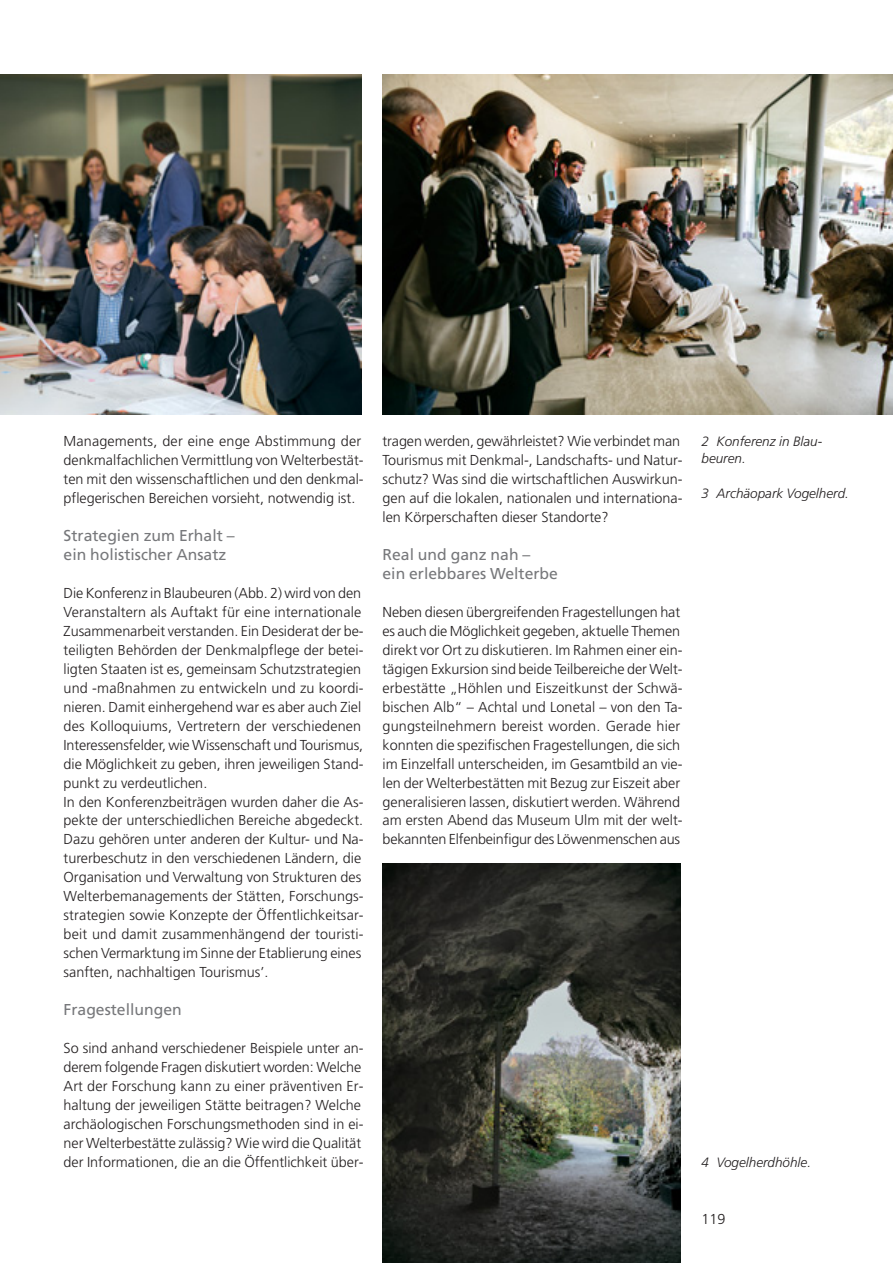
<style>
.page{position:relative;width:893px;height:1263px;background:#fff}
.page>*{position:absolute;margin:0;border:0;box-sizing:border-box;transform-origin:0 0}
.t1{font:15.75px/19px "Frutiger";color:#77787b}
.t2{font:300 14.4px/19px "Frutiger";color:#231f20}
.t3{font:italic 300 13.5px/17.2px "Frutiger";color:#231f20}
</style>
<div class="page">
<img style="left:382px;top:863px;width:298px;height:400px">
<img style="left:382px;top:74px;width:510px;height:340px">
<img style="left:0;top:75px;width:361px;height:339px">
<p class="t2" style="left:64px;top:432px;width:302px">Managements, der eine enge Abstimmung der denkmalfachlichen Vermittlung von Welterbestät - ten mit den wissenschaftlichen und den denkmal - pflegerischen Bereichen vorsieht, notwendig ist.</p>
<p class="t1" style="left:64px;top:527px;width:173px">Strategien zum Erhalt – ein holistischer Ansatz</p>
<p class="t2" style="left:64px;top:584px;width:302px">Die Konferenz in Blaubeuren (Abb. 2) wird von den Veranstaltern als Auftakt für eine internationale Zusammenarbeit verstanden. Ein Desiderat der be&shy;teiligten Behörden der Denkmalpflege der betei&shy;ligten Staaten ist es, gemeinsam Schutzstrategien und -maßnahmen zu entwickeln und zu koordi&shy;nieren. Damit einhergehend war es aber auch Ziel des Kolloquiums, Vertretern der verschiedenen Interessensfelder, wie Wissenschaft und Tourismus, die Möglichkeit zu geben, ihren jeweiligen Stand&shy;punkt zu verdeutlichen.<br>In den Konferenzbeiträgen wurden daher die As&shy;pekte der unterschiedlichen Bereiche abgedeckt.<br>Dazu gehören unter anderen der Kultur- und Na&shy;turerbeschutz in den verschiedenen Ländern, die Organisation und Verwaltung von Strukturen des Welterbemanagements der Stätten, Forschungs&shy;strategien sowie Konzepte der Öffentlichkeitsar&shy;beit und damit zusammenhängend der touristi&shy;schen Vermarktung im Sinne der Etablierung eines sanften, nachhaltigen Tourismus’.</p>
<p class="t1" style="left:64px;top:1002px;width:120px">Fragestellungen</p>
<p class="t2" style="left:64px;top:1040px;width:302px">So sind anhand verschiedener Beispiele unter an&shy;derem folgende Fragen diskutiert worden: Welche Art der Forschung kann zu einer präventiven Er&shy;haltung der jeweiligen Stätte beitragen? Welche archäologischen Forschungsmethoden sind in ei&shy;ner Welterbestätte zulässig? Wie wird die Qualität der Informationen, die an die Öffentlichkeit über-</p>
<p class="t2" style="left:382px;top:432px;width:302px">tragen werden, gewährleistet? Wie verbindet man Tourismus mit Denkmal-, Landschafts- und Natur&shy;schutz? Was sind die wirtschaftlichen Auswirkun&shy;gen auf die lokalen, nationalen und internationa&shy;len Körperschaften dieser Standorte?</p>
<p class="t1" style="left:382px;top:546px;width:177px">Real und ganz nah –<br>ein erlebbares Welterbe</p>
<p class="t2" style="left:382px;top:603px;width:302px">Neben diesen übergreifenden Fragestellungen hat es auch die Möglichkeit gegeben, aktuelle Themen direkt vor Ort zu diskutieren. Im Rahmen einer ein&shy;tägigen Exkursion sind beide Teilbereiche der Welt&shy;erbestätte „Höhlen und Eiszeitkunst der Schwä&shy;bischen Alb“ – Achtal und Lonetal – von den Ta&shy;gungsteilnehmern bereist worden. Gerade hier konnten die spezifischen Fragestellungen, die sich im Einzelfall unterscheiden, im Gesamtbild an vie&shy;len der Welterbestätten mit Bezug zur Eiszeit aber generalisieren lassen, diskutiert werden. Während am ersten Abend das Museum Ulm mit der welt&shy;bekannten Elfenbeinfigur des Löwenmenschen aus</p>
<p class="t3" style="left:701px;top:434px;width:122px">2 Konferenz in Blau - beuren.</p>
<p class="t3" style="left:701px;top:485px;width:149px">3 Archäopark Vogelherd.</p>
<p class="t3" style="left:701px;top:1155px;width:111px">4 Vogelherdhöhle.</p>
<p class="t2" style="left:701px;top:1211px;width:26px">119</p>
</div>
